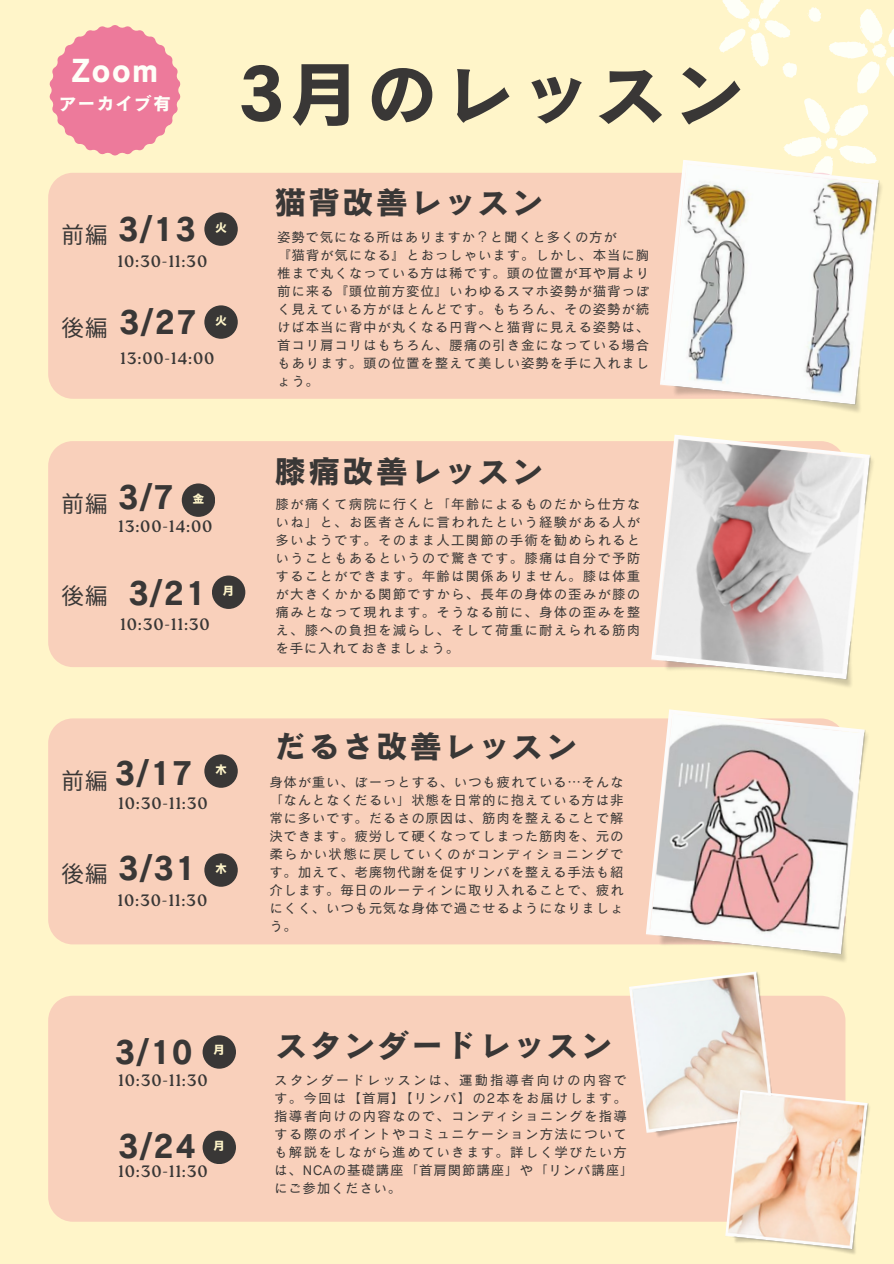
<style>
.page{position:relative;width:894px;height:1264px;background:#fff}
.page>*{position:absolute;margin:0;border:0;box-sizing:border-box;transform-origin:0 0}
.t1{font:73.05px "Canva Cezanne Pro N B";letter-spacing:.05em;color:#393736}
.t2{font:32.25px "Canva Cezanne Pro N B";letter-spacing:.05em;color:#393736}
.t3{font:31.35px "Canva Cezanne Pro N B";color:#fefff8}
.t4{font:22.5px "Noto Sans CJ Ksc";color:#393736}
.t5{font:18px "Canva Cezanne Pro N B";letter-spacing:.05em;color:#fefff8}
.t6{font:16.5px "Roca One";letter-spacing:.05em;color:#393736}
.t7{font:13.5px/18px "Canva Cezanne Pro N M";letter-spacing:.085em;color:#393736;text-align:justify}
.t8{font:13.5px "Canva Cezanne Pro N M";letter-spacing:.05em;color:#393736}
.t9{font:12px "Canva Cezanne Pro N B";color:#fff5c9}
</style>
<div class="page">
<div style="left:0;top:0;width:893px;height:1263px;background:#fff5c9"></div>
<svg style="left:719px;top:0;width:174px;height:160px"></svg>
<div style="left:48px;top:173px;width:610px;height:226px;background:#f9d0bb"></div>
<img style="left:658px;top:160px;width:224px;height:252px">
<div style="left:204px;top:212px;width:34px;height:34px;background:#393736;border-radius:50%"></div>
<svg style="left:49px;top:25px;width:132px;height:131px"></svg>
<div style="left:204px;top:305px;width:34px;height:34px;background:#393736;border-radius:50%"></div>
<div style="left:48px;top:441px;width:601px;height:226px;background:#f9d0bb"></div>
<img style="left:649px;top:434px;width:224px;height:253px">
<div style="left:182px;top:483px;width:33px;height:34px;background:#393736;border-radius:50%"></div>
<div style="left:212px;top:575px;width:33px;height:34px;background:#393736;border-radius:50%"></div>
<div style="left:48px;top:718px;width:596px;height:226px;background:#f9d0bb"></div>
<img style="left:644px;top:709px;width:224px;height:253px">
<div style="left:204px;top:754px;width:34px;height:33px;background:#393736;border-radius:50%"></div>
<div style="left:204px;top:853px;width:34px;height:33px;background:#393736;border-radius:50%"></div>
<div style="left:48px;top:996px;width:797px;height:225px;background:#f9d0bb"></div>
<img style="left:629px;top:971px;width:151px;height:169px">
<div style="left:202px;top:1035px;width:34px;height:33px;background:#393736;border-radius:50%"></div>
<div style="left:202px;top:1130px;width:34px;height:34px;background:#393736;border-radius:50%"></div>
<img style="left:724px;top:1089px;width:146px;height:165px">
<h5 class="t3" style="left:72px;top:54px;width:88px">Zoom</h5>
<h2 class="t5" style="left:59px;top:95px;width:114px">アーカイブ有</h2>
<h5 class="t1" style="left:238px;top:56px;width:507px">3月のレッスン</h5>
<p class="t2" style="left:118px;top:212px;width:79px">3/13</p>
<p class="t4" style="left:62px;top:217px;width:46px">前編</p>
<h4 class="t9" style="left:215px;top:221px;width:12px">火</h4>
<h2 class="t6" style="left:118px;top:252px;width:91px">10:30-11:30</h2>
<h3 class="t2" style="left:119px;top:305px;width:79px">3/27</h3>
<h5 class="t6" style="left:120px;top:348px;width:96px">13:00-14:00</h5>
<h1 class="t4" style="left:62px;top:310px;width:46px">後編</h1>
<p class="t9" style="left:215px;top:314px;width:12px">火</p>
<h2 class="t2" style="left:274px;top:186px;width:271px">猫背改善レッスン</h2>
<p class="t8" style="left:277px;top:230px;width:341px">姿勢で気になる所はありますか？と聞くと多くの方が</p>
<p class="t7" style="left:277px;top:246px;width:373px">『猫背が気になる』とおっしゃいます。しかし、本当に胸椎まで丸くなっている方は稀です。頭の位置が耳や肩より前に来る『頭位前方変位』いわゆるスマホ姿勢が猫背っぽく見えている方がほとんどです。もちろん、その姿勢が続けば本当に背中が丸くなる円背へと猫背に見える姿勢は、首コリ肩コリはもちろん、腰痛の引き金になっている場合もあります。頭の位置を整えて美しい姿勢を手に入れましょう。</p>
<h2 class="t2" style="left:118px;top:481px;width:57px">3/7</h2>
<p class="t4" style="left:62px;top:485px;width:46px">前編</p>
<h3 class="t9" style="left:192px;top:492px;width:12px">金</h3>
<h3 class="t6" style="left:118px;top:516px;width:96px">13:00-14:00</h3>
<p class="t2" style="left:128px;top:576px;width:79px">3/21</p>
<h5 class="t4" style="left:62px;top:578px;width:46px">後編</h5>
<h2 class="t9" style="left:222px;top:584px;width:11px">月</h2>
<h5 class="t6" style="left:120px;top:614px;width:91px">10:30-11:30</h5>
<p class="t2" style="left:274px;top:454px;width:271px">膝痛改善レッスン</p>
<p class="t7" style="left:275px;top:494px;width:366px;text-align:left">膝が痛くて病院に行くと「年齢によるものだから仕方ないね」と、お医者さんに言われたという経験がある人が多いようです。そのまま人工関節の手術を勧められるということもあるというので驚きです。膝痛は自分で予防することができます。年齢は関係ありません。膝は体重が大きくかかる関節ですから、長年の身体の歪みが膝の痛みとなって現れます。そうなる前に、身体の歪みを整え、膝への負担を減らし、そして荷重に耐えられる筋肉を手に入れておきましょう。</p>
<p class="t4" style="left:62px;top:763px;width:46px">前編</p>
<p class="t2" style="left:115px;top:757px;width:79px">3/17</p>
<h5 class="t6" style="left:118px;top:793px;width:91px">10:30-11:30</h5>
<h5 class="t9" style="left:215px;top:763px;width:12px">木</h5>
<h3 class="t2" style="left:118px;top:851px;width:79px">3/31</h3>
<h2 class="t4" style="left:62px;top:855px;width:46px">後編</h2>
<p class="t9" style="left:215px;top:862px;width:12px">木</p>
<h2 class="t6" style="left:118px;top:890px;width:91px">10:30-11:30</h2>
<h5 class="t2" style="left:274px;top:729px;width:304px">だるさ改善レッスン</h5>
<h2 class="t7" style="left:269px;top:772px;width:355px">身体が重い、ぼーっとする、いつも疲れている…そんな「なんとなくだるい」状態を日常的に抱えている方は非常に多いです。だるさの原因は、筋肉を整えることで解決できます。疲労して硬くなってしまった筋肉を、元の柔らかい状態に戻していくのがコンディショニングです。加えて、老廃物代謝を促すリンパを整える手法も紹介します。毎日のルーティンに取り入れることで、疲れにくく、いつも元気な身体で過ごせるようになりましょう。</h2>
<p class="t2" style="left:115px;top:1035px;width:79px">3/10</p>
<p class="t9" style="left:213px;top:1043px;width:11px">月</p>
<p class="t6" style="left:118px;top:1070px;width:91px">10:30-11:30</p>
<h2 class="t2" style="left:118px;top:1129px;width:79px">3/24</h2>
<h2 class="t9" style="left:213px;top:1139px;width:11px">月</h2>
<h2 class="t6" style="left:118px;top:1161px;width:91px">10:30-11:30</h2>
<p class="t2" style="left:275px;top:1028px;width:338px">スタンダードレッスン</p>
<p class="t7" style="left:274px;top:1070px;width:361px;text-align:left">スタンダードレッスンは、運動指導者向けの内容です。今回は【首肩】【リンパ】の2本をお届けします。指導者向けの内容なので、コンディショニングを指導する際のポイントやコミュニケーション方法についても解説をしながら進めていきます。詳しく学びたい方は、NCAの基礎講座「首肩関節講座」や「リンパ講座」にご参加ください。</p>
</div>
